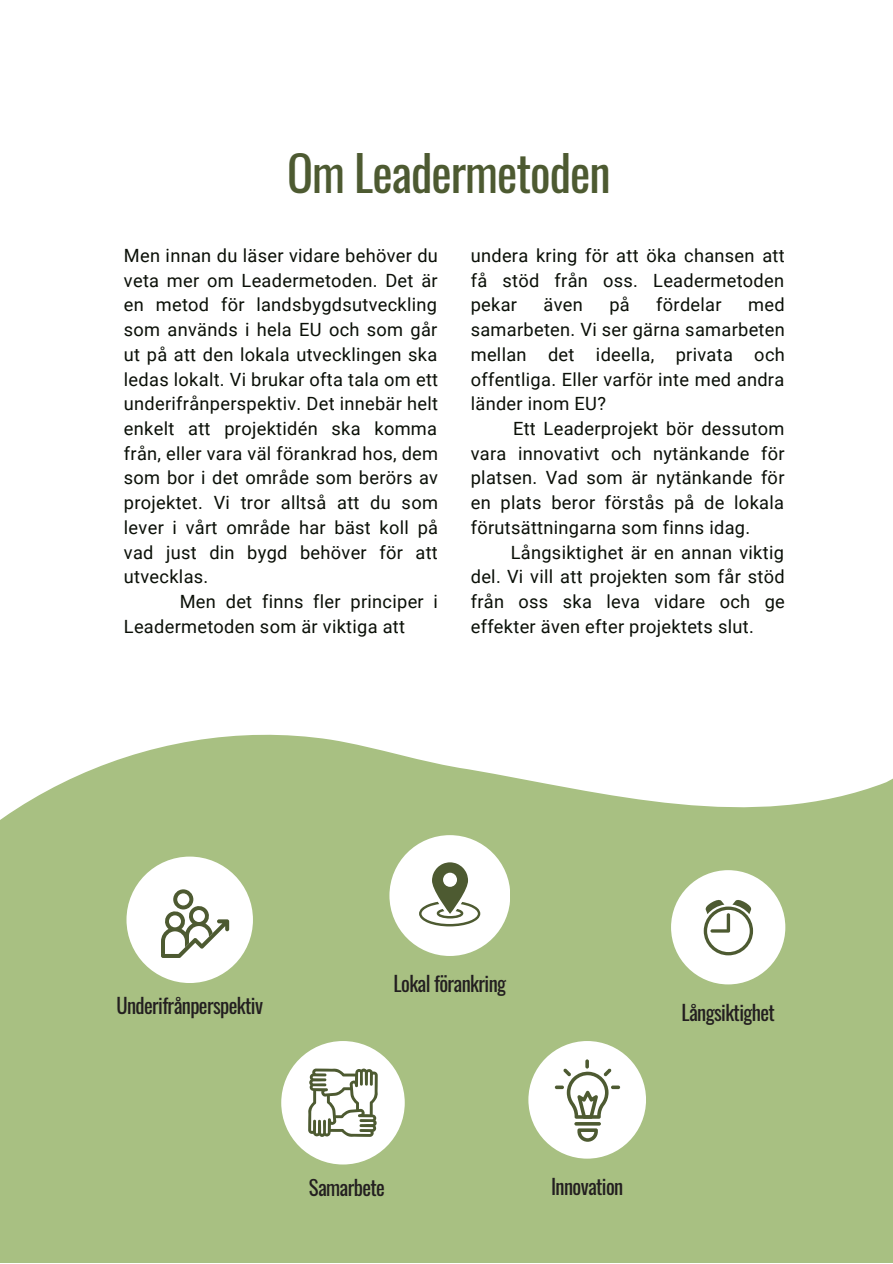
<style>
.page{position:relative;width:893px;height:1264px;background:#fff}
.page>*{position:absolute;margin:0;border:0;box-sizing:border-box;transform-origin:0 0}
.t1{font:48.3px "Oswald";letter-spacing:-.02em;color:#4d5a31}
.t2{font:20.7px "Oswald";letter-spacing:-.03em;color:#231f20}
.t3{font:18.15px/24.8px "Roboto";letter-spacing:.015em;color:#0a0f07;text-align:justify}
</style>
<div class="page">
<svg style="left:0;top:734px;width:892px;height:528px;background:#afc58d"></svg>
<div style="left:126px;top:856px;width:127px;height:127px;background:#fff;border-radius:50%"></div>
<div style="left:671px;top:870px;width:114px;height:114px;background:#fff;border-radius:50%"></div>
<div style="left:389px;top:835px;width:121px;height:121px;background:#fff;border-radius:50%"></div>
<div style="left:281px;top:1041px;width:124px;height:123px;background:#fff;border-radius:50%"></div>
<div style="left:528px;top:1041px;width:118px;height:117px;background:#fff;border-radius:50%"></div>
<svg style="left:574px;top:1121px;width:27px;height:4px"></svg>
<svg style="left:577px;top:1128px;width:21px;height:13px"></svg>
<svg style="left:555px;top:1059px;width:65px;height:59px"></svg>
<svg style="left:419px;top:862px;width:61px;height:64px"></svg>
<svg style="left:161px;top:889px;width:68px;height:68px"></svg>
<svg style="left:703px;top:900px;width:50px;height:55px"></svg>
<svg style="left:308px;top:1068px;width:70px;height:68px"></svg>
<h1 class="t1" style="left:287px;top:135px;width:325px">Om Leadermetoden</h1>
<p class="t3" style="left:124px;top:243px;width:316px">Men innan du läser vidare behöver du veta mer om Leadermetoden. Det är en metod för landsbygdsutveckling som används i hela EU och som går ut på att den lokala utvecklingen ska ledas lokalt. Vi brukar ofta tala om ett underifrånperspektiv. Det innebär helt enkelt att projektidén ska komma från, eller vara väl förankrad hos, dem som bor i det område som berörs av projektet. Vi tror alltså att du som lever i vårt område har bäst koll på vad just din bygd behöver för att utvecklas.</p>
<p class="t3" style="left:124px;top:589px;width:315px;text-indent:56px">Men det finns fler principer i<br>Leadermetoden som är viktiga att</p>
<p class="t3" style="left:470px;top:243px;width:315px">undera kring för att öka chansen att få stöd från oss. Leadermetoden pekar</p>
<p class="t3" style="left:543px;top:293px;width:41px">även</p>
<p class="t3" style="left:609px;top:293px;width:22px">på</p>
<p class="t3" style="left:656px;top:293px;width:67px">fördelar</p>
<p class="t3" style="left:470px;top:293px;width:315px;text-indent:277px">med samarbeten. Vi ser gärna samarbeten mellan det ideella, privata och offentliga. Eller varför inte med andra länder inom EU?</p>
<p class="t3" style="left:470px;top:416px;width:315px;text-indent:42px">Ett Leaderprojekt bör dessutom vara innovativt och nytänkande för platsen. Vad som är nytänkande för en plats beror förstås på de lokala förutsättningarna som finns idag.</p>
<p class="t3" style="left:470px;top:540px;width:315px;text-indent:40px">Långsiktighet är en annan viktig del. Vi vill att projekten som får stöd från oss ska leva vidare och ge effekter även efter projektets slut.</p>
<p class="t2" style="left:393px;top:967px;width:114px">Lokal förankring</p>
<p class="t2" style="left:116px;top:989px;width:148px">Underifrånperspektiv</p>
<p class="t2" style="left:681px;top:996px;width:95px">Långsiktighet</p>
<p class="t2" style="left:309px;top:1171px;width:78px">Samarbete</p>
<p class="t2" style="left:551px;top:1169px;width:74px">Innovation</p>
</div>
